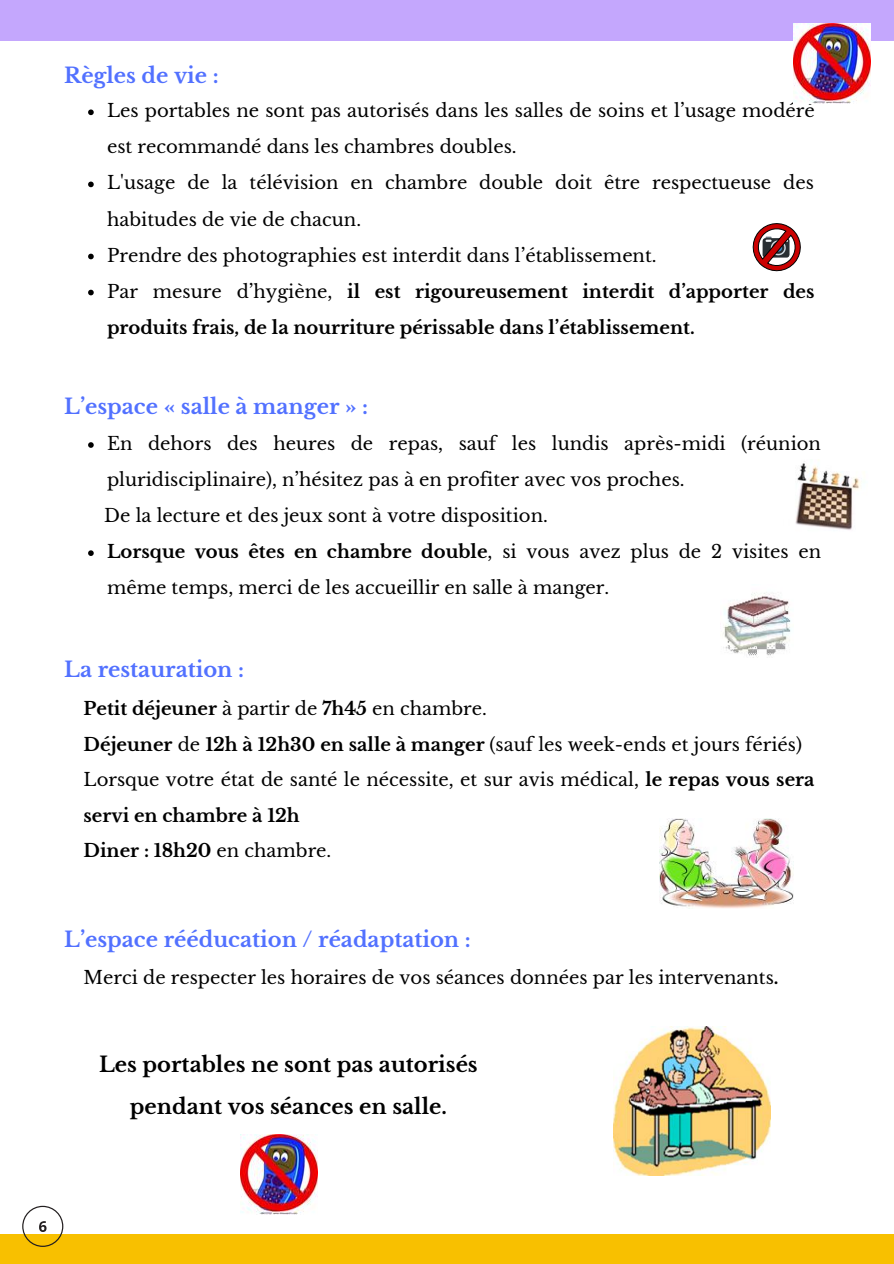
<style>
.page{position:relative;width:894px;height:1264px;background:#fff}
.page>*{position:absolute;margin:0;border:0;box-sizing:border-box;transform-origin:0 0}
.t1{font:700 21px "Libre Baskerville";color:#5271ff}
.t2{font:700 21px/41.7px "Libre Baskerville";color:#000;text-align:center}
.t3{font:18px/36px "Libre Baskerville";color:#000}
.s1{font-weight:700}
</style>
<div class="page">
<svg style="left:88px;top:442px;width:6px;height:6px"></svg>
<svg style="left:88px;top:550px;width:6px;height:6px"></svg>
<svg style="left:88px;top:109px;width:6px;height:6px"></svg>
<svg style="left:88px;top:181px;width:6px;height:6px"></svg>
<svg style="left:88px;top:254px;width:6px;height:5px"></svg>
<svg style="left:88px;top:290px;width:6px;height:5px"></svg>
<svg style="left:752px;top:223px;width:49px;height:49px"></svg>
<div style="left:0;top:1233px;width:893px;height:30px;background:#f8c000"></div>
<svg style="left:22px;top:1205px;width:41px;height:41px"></svg>
<img style="left:795px;top:459px;width:66px;height:71px">
<img style="left:723px;top:592px;width:68px;height:64px">
<img style="left:659px;top:818px;width:134px;height:90px">
<img style="left:240px;top:1134px;width:77px;height:80px">
<img style="left:613px;top:1026px;width:157px;height:149px">
<div style="left:0;top:0;width:893px;height:40px;background:#c4a7fd"></div>
<img style="left:793px;top:24px;width:77px;height:79px">
<p class="t1" style="left:64px;top:63px;width:156px">Règles de vie :</p>
<p class="t3" style="left:107px;top:93px;width:709px">Les portables ne sont pas autorisés dans les salles de soins et l’usage modéré est recommandé dans les chambres doubles.<br>L'usage de la télévision en chambre double doit être respectueuse des habitudes de vie de chacun.<br>Prendre des photographies est interdit dans l’établissement.<br>Par mesure d’hygiène, <span class="s1">il est rigoureusement interdit d’apporter des produits frais, de la nourriture périssable dans l’établissement.</span></p>
<p class="t1" style="left:64px;top:393px;width:305px">L’espace « salle à manger » :</p>
<p class="t3" style="left:107px;top:426px;width:715px">En dehors des heures de repas, sauf les lundis après-midi (réunion pluridisciplinaire), n’hésitez pas à en profiter avec vos proches.</p>
<p class="t3" style="left:104px;top:498px;width:445px">De la lecture et des jeux sont à votre disposition.</p>
<p class="t3" style="left:107px;top:534px;width:715px"><span class="s1">Lorsque vous êtes en chambre double</span>, si vous avez plus de 2 visites en même temps, merci de les accueillir en salle à manger.</p>
<p class="t1" style="left:64px;top:656px;width:181px">La restauration :</p>
<p class="t3" style="left:84px;top:691px;width:732px;line-height:35.5px"><span class="s1">Petit déjeuner</span> à partir de <span class="s1">7h45</span> en chambre.<br><span class="s1">Déjeuner</span> de <span class="s1">12h à 12h30 en salle à manger</span> (sauf les week-ends et jours fériés)<br>Lorsque votre état de santé le nécessite, et sur avis médical, <span class="s1">le repas vous sera servi en chambre à 12h<br>Diner : 18h20</span> en chambre.</p>
<p class="t1" style="left:64px;top:927px;width:408px">L’espace rééducation / réadaptation :</p>
<p class="t3" style="left:84px;top:959px;width:696px">Merci de respecter les horaires de vos séances données par les intervenants<span class="s1">.</span></p>
<p class="t2" style="left:99px;top:1043px;width:380px">Les portables ne sont pas autorisés pendant vos séances en salle.</p>
</div>
